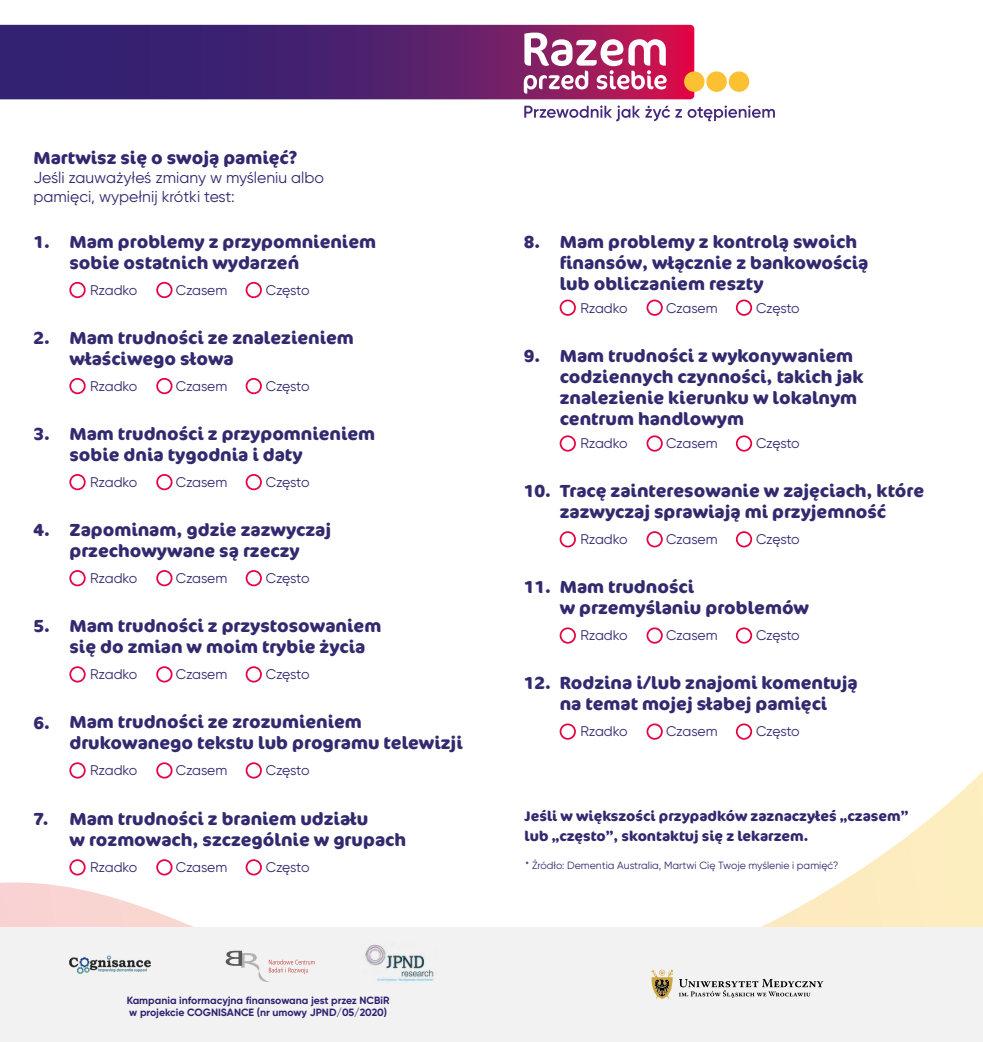
<style>
.page{position:relative;width:983px;height:1042px;background:#fff}
.page>*{position:absolute;margin:0;border:0;box-sizing:border-box;transform-origin:0 0}
.t1{font:700 17.5px/21px "Cocon Pro";color:#322a6f}
.t2{font:700 17.5px "Cocon Pro";color:#31286f}
.t3{font:15.75px/18.9px "Gilroy";color:#31286f}
.t4{font:14px "Gilroy";letter-spacing:-.02em;color:#322a6f}
.t5{font:700 14px/19.2px "Cocon Pro";color:#31286f}
.t6{font:700 10.5px/12.6px "Gilroy";color:#322172}
.t7{font:10.5px "Gilroy";color:#31286f}
</style>
<div class="page">
<svg style="left:0;top:723px;width:982px;height:205px"></svg>
<div style="left:69px;top:282px;width:17px;height:16px;border:2px solid #e50043;border-radius:50%"></div>
<div style="left:69px;top:378px;width:17px;height:16px;border:2px solid #e50043;border-radius:50%"></div>
<div style="left:559px;top:299px;width:16px;height:17px;border:2px solid #e50043;border-radius:50%"></div>
<div style="left:69px;top:474px;width:17px;height:16px;border:2px solid #e50043;border-radius:50%"></div>
<div style="left:559px;top:435px;width:16px;height:17px;border:2px solid #e50043;border-radius:50%"></div>
<div style="left:69px;top:666px;width:17px;height:16px;border:2px solid #e50043;border-radius:50%"></div>
<div style="left:559px;top:627px;width:16px;height:17px;border:2px solid #e50043;border-radius:50%"></div>
<div style="left:69px;top:570px;width:17px;height:16px;border:2px solid #e50043;border-radius:50%"></div>
<div style="left:559px;top:531px;width:16px;height:16px;border:2px solid #e50043;border-radius:50%"></div>
<div style="left:69px;top:762px;width:17px;height:16px;border:2px solid #e50043;border-radius:50%"></div>
<div style="left:69px;top:859px;width:17px;height:16px;border:2px solid #e50043;border-radius:50%"></div>
<div style="left:559px;top:723px;width:16px;height:17px;border:2px solid #e50043;border-radius:50%"></div>
<div style="left:156px;top:282px;width:16px;height:16px;border:2px solid #e50043;border-radius:50%"></div>
<div style="left:156px;top:378px;width:16px;height:16px;border:2px solid #e50043;border-radius:50%"></div>
<div style="left:646px;top:299px;width:16px;height:17px;border:2px solid #e50043;border-radius:50%"></div>
<div style="left:156px;top:474px;width:16px;height:16px;border:2px solid #e50043;border-radius:50%"></div>
<div style="left:646px;top:435px;width:16px;height:17px;border:2px solid #e50043;border-radius:50%"></div>
<div style="left:156px;top:666px;width:16px;height:16px;border:2px solid #e50043;border-radius:50%"></div>
<div style="left:646px;top:627px;width:16px;height:17px;border:2px solid #e50043;border-radius:50%"></div>
<div style="left:156px;top:570px;width:16px;height:16px;border:2px solid #e50043;border-radius:50%"></div>
<div style="left:646px;top:531px;width:16px;height:16px;border:2px solid #e50043;border-radius:50%"></div>
<div style="left:156px;top:762px;width:16px;height:16px;border:2px solid #e50043;border-radius:50%"></div>
<div style="left:156px;top:859px;width:16px;height:16px;border:2px solid #e50043;border-radius:50%"></div>
<div style="left:646px;top:723px;width:16px;height:17px;border:2px solid #e50043;border-radius:50%"></div>
<div style="left:245px;top:282px;width:17px;height:16px;border:2px solid #e50043;border-radius:50%"></div>
<div style="left:245px;top:378px;width:17px;height:16px;border:2px solid #e50043;border-radius:50%"></div>
<div style="left:735px;top:299px;width:17px;height:17px;border:2px solid #e50043;border-radius:50%"></div>
<div style="left:245px;top:474px;width:17px;height:16px;border:2px solid #e50043;border-radius:50%"></div>
<div style="left:735px;top:435px;width:17px;height:17px;border:2px solid #e50043;border-radius:50%"></div>
<div style="left:245px;top:666px;width:17px;height:16px;border:2px solid #e50043;border-radius:50%"></div>
<div style="left:735px;top:627px;width:17px;height:17px;border:2px solid #e50043;border-radius:50%"></div>
<div style="left:245px;top:570px;width:17px;height:16px;border:2px solid #e50043;border-radius:50%"></div>
<div style="left:735px;top:531px;width:17px;height:16px;border:2px solid #e50043;border-radius:50%"></div>
<div style="left:245px;top:762px;width:17px;height:16px;border:2px solid #e50043;border-radius:50%"></div>
<div style="left:245px;top:859px;width:17px;height:16px;border:2px solid #e50043;border-radius:50%"></div>
<div style="left:735px;top:723px;width:17px;height:17px;border:2px solid #e50043;border-radius:50%"></div>
<svg style="left:0;top:25px;width:694px;height:74px;background:#501f6c"></svg>
<svg style="left:682px;top:70px;width:68px;height:23px"></svg>
<svg style="left:523px;top:33px;width:143px;height:61px"></svg>
<svg style="left:524px;top:105px;width:250px;height:16px"></svg>
<div style="left:0;top:928px;width:982px;height:114px;background:#f2f2f2"></div>
<svg style="left:226px;top:951px;width:89px;height:31px"></svg>
<img style="left:69px;top:955px;width:82px;height:19px">
<svg style="left:651px;top:969px;width:172px;height:30px"></svg>
<img style="left:364px;top:944px;width:70px;height:38px">
<p class="t2" style="left:33px;top:146px;width:265px">Martwisz się o swoją pamięć?</p>
<p class="t3" style="left:33px;top:168px;width:292px">Jeśli zauważyłeś zmiany w myśleniu albo pamięci, wypełnij krótki test:</p>
<p class="t1" style="left:69px;top:230px;width:308px">Mam problemy z przypomnieniem sobie ostatnich wydarzeń</p>
<p class="t1" style="left:33px;top:230px;width:16px">1.</p>
<p class="t1" style="left:523px;top:230px;width:16px">8.</p>
<p class="t4" style="left:90px;top:281px;width:49px">Rzadko</p>
<p class="t4" style="left:176px;top:281px;width:53px">Czasem</p>
<p class="t4" style="left:266px;top:281px;width:45px">Często</p>
<p class="t1" style="left:33px;top:326px;width:16px">2.</p>
<p class="t1" style="left:69px;top:326px;width:286px">Mam trudności ze znalezieniem właściwego słowa</p>
<p class="t1" style="left:523px;top:345px;width:16px">9.</p>
<p class="t4" style="left:90px;top:377px;width:49px">Rzadko</p>
<p class="t4" style="left:176px;top:377px;width:53px">Czasem</p>
<p class="t4" style="left:266px;top:377px;width:45px">Często</p>
<p class="t1" style="left:33px;top:422px;width:16px">3.</p>
<p class="t1" style="left:69px;top:422px;width:307px">Mam trudności z przypomnieniem sobie dnia tygodnia i daty</p>
<p class="t4" style="left:90px;top:473px;width:49px">Rzadko</p>
<p class="t4" style="left:176px;top:473px;width:53px">Czasem</p>
<p class="t4" style="left:266px;top:473px;width:45px">Często</p>
<p class="t1" style="left:523px;top:480px;width:27px">10.</p>
<p class="t1" style="left:33px;top:519px;width:16px">4.</p>
<p class="t1" style="left:69px;top:518px;width:263px">Zapominam, gdzie zazwyczaj przechowywane są rzeczy</p>
<p class="t4" style="left:90px;top:569px;width:49px">Rzadko</p>
<p class="t4" style="left:176px;top:569px;width:53px">Czasem</p>
<p class="t4" style="left:266px;top:569px;width:45px">Często</p>
<p class="t1" style="left:523px;top:576px;width:27px">11.</p>
<p class="t1" style="left:33px;top:615px;width:16px">5.</p>
<p class="t1" style="left:69px;top:615px;width:313px">Mam trudności z przystosowaniem się do zmian w moim trybie życia</p>
<p class="t4" style="left:90px;top:666px;width:49px">Rzadko</p>
<p class="t4" style="left:176px;top:666px;width:53px">Czasem</p>
<p class="t4" style="left:266px;top:666px;width:45px">Często</p>
<p class="t1" style="left:523px;top:672px;width:27px">12.</p>
<p class="t1" style="left:33px;top:712px;width:16px">6.</p>
<p class="t1" style="left:69px;top:711px;width:394px">Mam trudności ze zrozumieniem drukowanego tekstu lub programu telewizji</p>
<p class="t4" style="left:90px;top:762px;width:49px">Rzadko</p>
<p class="t4" style="left:176px;top:762px;width:53px">Czasem</p>
<p class="t4" style="left:266px;top:762px;width:45px">Często</p>
<p class="t1" style="left:559px;top:230px;width:310px">Mam problemy z kontrolą swoich finansów, włącznie z bankowością lub obliczaniem reszty</p>
<p class="t4" style="left:580px;top:299px;width:49px">Rzadko</p>
<p class="t4" style="left:666px;top:299px;width:53px">Czasem</p>
<p class="t4" style="left:756px;top:299px;width:45px">Często</p>
<p class="t1" style="left:559px;top:345px;width:305px">Mam trudności z wykonywaniem codziennych czynności, takich jak znalezienie kierunku w lokalnym centrum handlowym</p>
<p class="t4" style="left:580px;top:435px;width:49px">Rzadko</p>
<p class="t4" style="left:666px;top:435px;width:53px">Czasem</p>
<p class="t4" style="left:756px;top:435px;width:45px">Często</p>
<p class="t1" style="left:559px;top:480px;width:366px">Tracę zainteresowanie w zajęciach, które zazwyczaj sprawiają mi przyjemność</p>
<p class="t4" style="left:580px;top:531px;width:49px">Rzadko</p>
<p class="t4" style="left:666px;top:531px;width:53px">Czasem</p>
<p class="t4" style="left:756px;top:531px;width:45px">Często</p>
<p class="t1" style="left:559px;top:576px;width:251px">Mam trudności<br>w przemyślaniu problemów</p>
<p class="t4" style="left:580px;top:627px;width:49px">Rzadko</p>
<p class="t4" style="left:666px;top:627px;width:53px">Czasem</p>
<p class="t4" style="left:756px;top:627px;width:45px">Często</p>
<p class="t1" style="left:559px;top:672px;width:299px">Rodzina i/lub znajomi komentują na temat mojej słabej pamięci</p>
<p class="t4" style="left:580px;top:723px;width:49px">Rzadko</p>
<p class="t4" style="left:666px;top:723px;width:53px">Czasem</p>
<p class="t4" style="left:756px;top:723px;width:45px">Często</p>
<p class="t1" style="left:33px;top:808px;width:15px">7.</p>
<p class="t1" style="left:69px;top:808px;width:338px">Mam trudności z braniem udziału<br>w rozmowach, szczególnie w grupach</p>
<p class="t5" style="left:524px;top:806px;width:385px">Jeśli w większości przypadków zaznaczyłeś „czasem” lub „często”, skontaktuj się z lekarzem.</p>
<p class="t4" style="left:90px;top:859px;width:49px">Rzadko</p>
<p class="t4" style="left:176px;top:859px;width:53px">Czasem</p>
<p class="t4" style="left:266px;top:859px;width:45px">Często</p>
<p class="t7" style="left:525px;top:859px;width:315px">* Źródło: Dementia Australia, Martwi Cię Twoje myślenie i pamięć?</p>
<p class="t6" style="left:127px;top:993px;width:264px">Kampania informacyjna finansowana jest przez NCBiR w projekcie COGNISANCE (nr umowy JPND/05/2020)</p>
</div>
